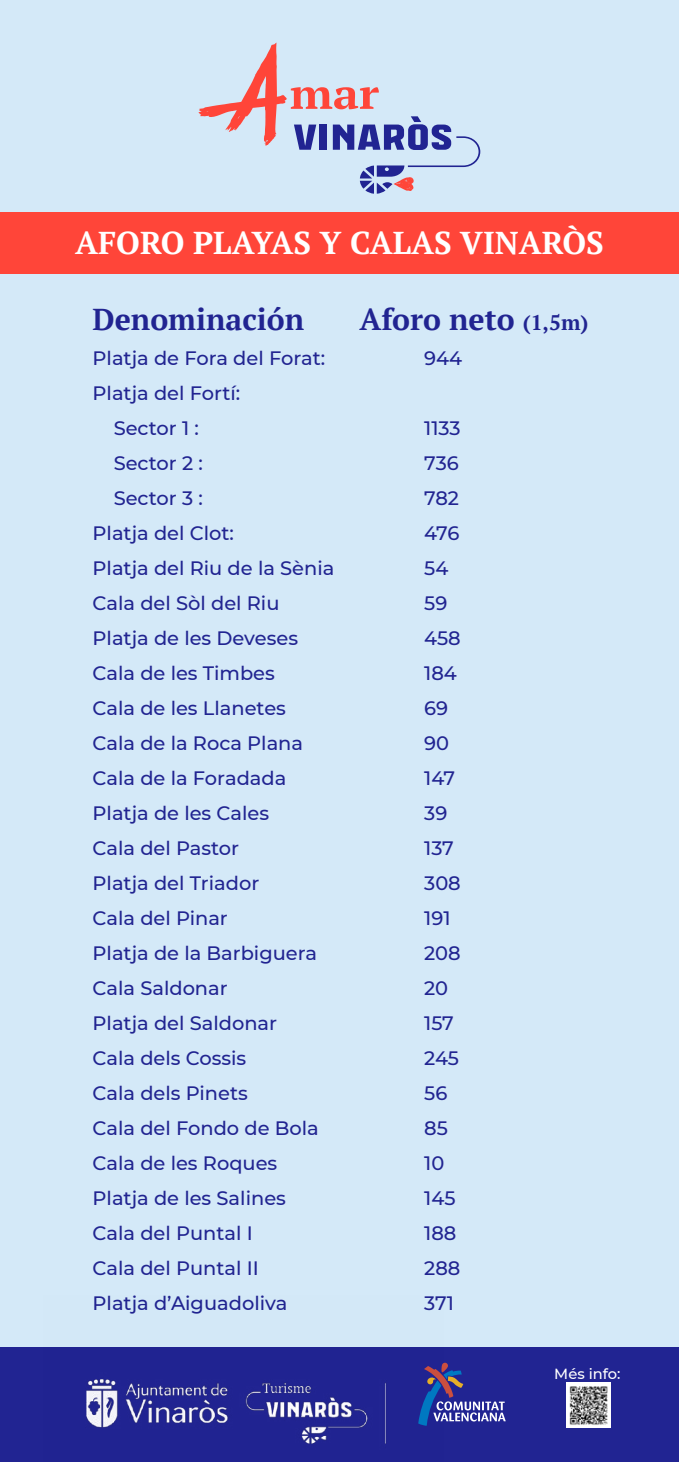
<style>
.page{position:relative;width:679px;height:1462px;background:#fff}
.page>*{position:absolute;margin:0;border:0;box-sizing:border-box;transform-origin:0 0}
.t1{font:700 31.5px "PT Serif";color:#fff}
.t2{font:700 30.1px "PT Serif";color:#212491}
.t3{font:500 19.43px/35px "Montserrat";color:#212491}
.t4{font:500 14.7px "Montserrat";color:#fff}
.s1{font-size:21.09px}
</style>
<div class="page">
<div style="left:0;top:0;width:678px;height:1461px;background:#d4e9f8"></div>
<div style="left:0;top:1347px;width:678px;height:114px;background:#212492"></div>
<svg style="left:198px;top:43px;width:282px;height:151px"></svg>
<svg style="left:443px;top:1362px;width:62px;height:60px"></svg>
<img style="left:86px;top:1363px;width:357px;height:81px">
<img style="left:566px;top:1382px;width:44px;height:44px">
<div style="left:0;top:212px;width:678px;height:61px;background:#ff4539"></div>
<h1 class="t1" style="left:75px;top:221px;width:530px">AFORO PLAYAS Y CALAS VINARÒS</h1>
<h2 class="t2" style="left:92px;top:299px;width:213px">Denominación</h2>
<h2 class="t2" style="left:359px;top:299px;width:230px">Aforo neto <span class="s1">(1,5m)</span></h2>
<p class="t3" style="left:92px;top:340px;width:234px">Platja de Fora del Forat:</p>
<p class="t3" style="left:424px;top:340px;width:39px">944</p>
<p class="t3" style="left:114px;top:375px;width:128px;text-indent:-21px">Platja del Fortí:<br>Sector 1 :</p>
<p class="t3" style="left:424px;top:410px;width:38px">1133</p>
<p class="t3" style="left:114px;top:445px;width:91px">Sector 2 :</p>
<p class="t3" style="left:424px;top:445px;width:36px">736</p>
<p class="t3" style="left:114px;top:480px;width:90px">Sector 3 :</p>
<p class="t3" style="left:424px;top:480px;width:36px">782</p>
<p class="t3" style="left:92px;top:515px;width:143px">Platja del Clot:</p>
<p class="t3" style="left:424px;top:515px;width:37px">476</p>
<p class="t3" style="left:92px;top:550px;width:243px">Platja del Riu de la Sènia</p>
<p class="t3" style="left:424px;top:550px;width:26px">54</p>
<p class="t3" style="left:92px;top:585px;width:188px">Cala del Sòl del Riu</p>
<p class="t3" style="left:424px;top:585px;width:25px">59</p>
<p class="t3" style="left:92px;top:620px;width:207px">Platja de les Deveses</p>
<p class="t3" style="left:424px;top:620px;width:38px">458</p>
<p class="t3" style="left:92px;top:655px;width:184px">Cala de les Timbes</p>
<p class="t3" style="left:424px;top:655px;width:34px">184</p>
<p class="t3" style="left:92px;top:690px;width:195px">Cala de les Llanetes</p>
<p class="t3" style="left:424px;top:690px;width:25px">69</p>
<p class="t3" style="left:92px;top:725px;width:212px">Cala de la Roca Plana</p>
<p class="t3" style="left:424px;top:725px;width:26px">90</p>
<p class="t3" style="left:92px;top:760px;width:195px">Cala de la Foradada</p>
<p class="t3" style="left:424px;top:760px;width:32px">147</p>
<p class="t3" style="left:92px;top:795px;width:178px">Platja de les Cales</p>
<p class="t3" style="left:424px;top:795px;width:25px">39</p>
<p class="t3" style="left:92px;top:829px;width:148px">Cala del Pastor</p>
<p class="t3" style="left:424px;top:829px;width:31px">137</p>
<p class="t3" style="left:92px;top:864px;width:168px">Platja del Triador</p>
<p class="t3" style="left:424px;top:864px;width:38px">308</p>
<p class="t3" style="left:92px;top:899px;width:137px">Cala del Pinar</p>
<p class="t3" style="left:424px;top:899px;width:28px">191</p>
<p class="t3" style="left:92px;top:934px;width:226px">Platja de la Barbiguera</p>
<p class="t3" style="left:424px;top:934px;width:38px">208</p>
<p class="t3" style="left:92px;top:969px;width:137px">Cala Saldonar</p>
<p class="t3" style="left:424px;top:969px;width:26px">20</p>
<p class="t3" style="left:92px;top:1004px;width:186px">Platja del Saldonar</p>
<p class="t3" style="left:424px;top:1004px;width:31px">157</p>
<p class="t3" style="left:92px;top:1039px;width:155px">Cala dels Cossis</p>
<p class="t3" style="left:424px;top:1039px;width:36px">245</p>
<p class="t3" style="left:92px;top:1074px;width:157px">Cala dels Pinets</p>
<p class="t3" style="left:424px;top:1074px;width:25px">56</p>
<p class="t3" style="left:92px;top:1109px;width:228px">Cala del Fondo de Bola</p>
<p class="t3" style="left:424px;top:1109px;width:25px">85</p>
<p class="t3" style="left:92px;top:1144px;width:186px">Cala de les Roques</p>
<p class="t3" style="left:424px;top:1144px;width:22px">10</p>
<p class="t3" style="left:92px;top:1179px;width:195px">Platja de les Salines</p>
<p class="t3" style="left:424px;top:1179px;width:33px">145</p>
<p class="t3" style="left:92px;top:1214px;width:161px">Cala del Puntal I</p>
<p class="t3" style="left:424px;top:1214px;width:34px">188</p>
<p class="t3" style="left:92px;top:1249px;width:167px">Cala del Puntal II</p>
<p class="t3" style="left:424px;top:1249px;width:38px">288</p>
<p class="t3" style="left:92px;top:1284px;width:196px">Platja d’Aiguadoliva</p>
<p class="t3" style="left:424px;top:1284px;width:31px">371</p>
<p class="t4" style="left:554px;top:1363px;width:68px">Més info:</p>
</div>
